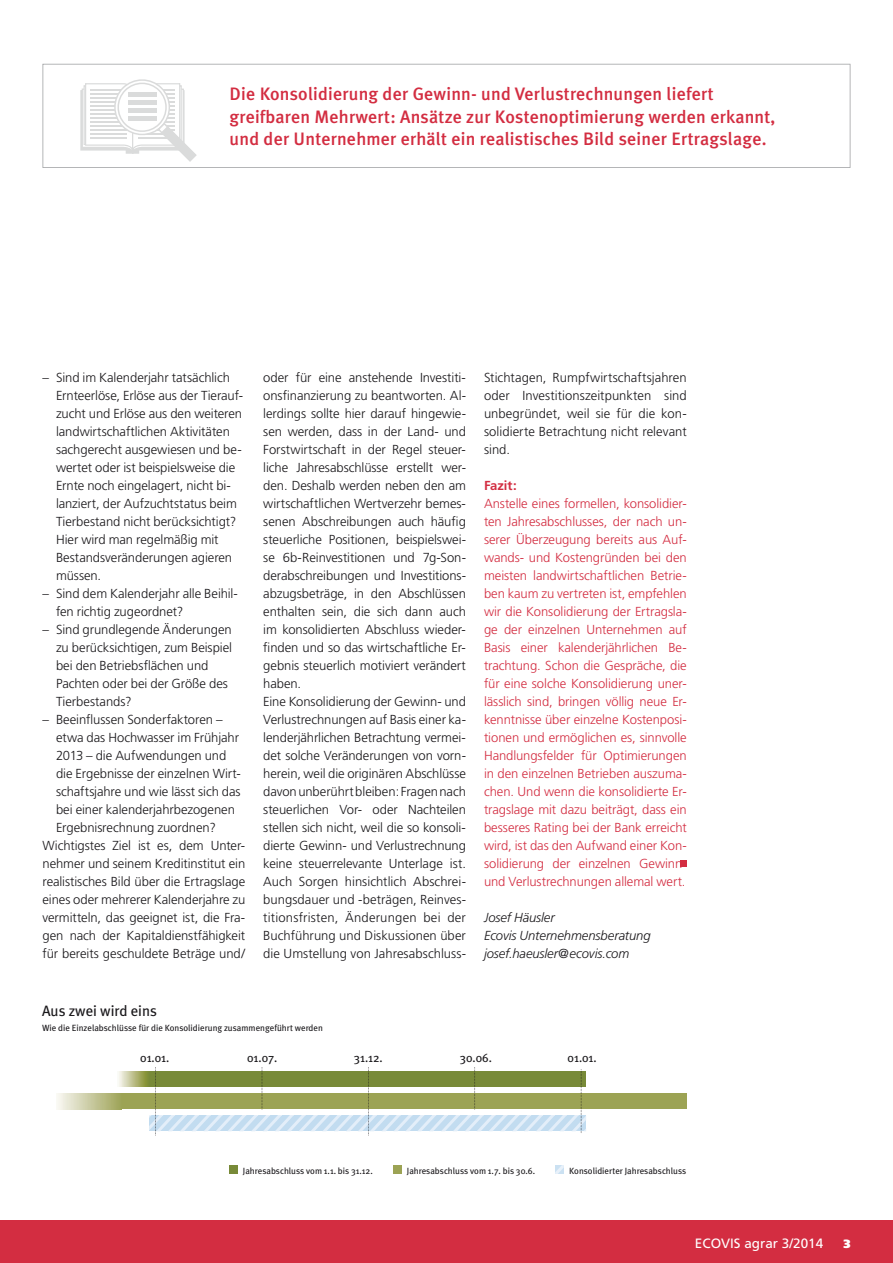
<style>
.page{position:relative;width:893px;height:1263px;background:#fff}
.page>*{position:absolute;margin:0;border:0;box-sizing:border-box;transform-origin:0 0}
.t1{font:500 18px/22.5px "Meta Plus";letter-spacing:.01em;color:#d32d41}
.t2{font:15px "Meta Plus";color:#1a181b}
.t3{font:13.5px "Frutiger";color:#fff}
.t4{font:300 13.05px/18px "Frutiger";letter-spacing:-.005em;color:#1a181b}
.t5{font:300 13.05px/18px "Frutiger";letter-spacing:-.005em;color:#d32d41;text-align:justify}
.t6{font:italic 300 13.05px/18px "Frutiger";letter-spacing:-.005em;color:#1a181b}
.t7{font:700 13.05px "Frutiger";letter-spacing:-.005em;color:#d32d41}
.t8{font:12px "Meta Plus";color:#1a181b}
.t9{font:900 12px "Frutiger";color:#fff}
.t10{font:9px "Meta Plus";color:#1a181b}
</style>
<div class="page">
<div style="left:0;top:1220px;width:893px;height:43px;background:#d32d41"></div>
<svg style="left:43px;top:64px;width:807px;height:104px"></svg>
<svg style="left:80px;top:77px;width:117px;height:85px"></svg>
<div style="left:128px;top:92px;width:29px;height:5px;background:#dadbdb"></div>
<hr style="left:128px;top:101px;width:29px;height:4px;background:#dadbdb">
<div style="left:128px;top:108px;width:29px;height:5px;background:#dadbdb"></div>
<hr style="left:128px;top:117px;width:29px;height:4px;background:#dadbdb">
<svg style="left:681px;top:860px;width:6px;height:6px"></svg>
<div style="left:229px;top:1165px;width:8px;height:9px;background:#788a38"></div>
<div style="left:393px;top:1165px;width:8px;height:9px;background:#9ca354"></div>
<svg style="left:555px;top:1165px;width:9px;height:9px"></svg>
<svg style="left:57px;top:1067px;width:630px;height:68px"></svg>
<svg style="left:122px;top:1071px;width:27px;height:16px"></svg>
<img style="left:116px;top:1067px;width:6px;height:23px">
<img style="left:118px;top:1071px;width:4px;height:16px">
<h1 class="t1" style="left:230px;top:83px;width:547px">Die Konsolidierung der Gewinn- und Verlustrechnungen liefert greifbaren Mehrwert: Ansätze zur Kostenoptimierung werden erkannt, und der Unternehmer erhält ein realistisches Bild seiner Ertragslage.</h1>
<p class="t4" style="left:56px;top:368px;width:189px;text-indent:-13px">– Sind im Kalenderjahr tatsächlich<br>Ernteerlöse, Erlöse aus der Tierauf&shy;zucht und Erlöse aus den weiteren landwirtschaftlichen Aktivitäten sachgerecht ausgewiesen und be&shy;wertet oder ist beispielsweise die<br>Ernte noch eingelagert, nicht bi&shy;lanziert, der Aufzuchtstatus beim<br>Tierbestand nicht berücksichtigt?<br>Hier wird man regelmäßig mit<br>Bestandsveränderungen agieren müssen.</p>
<p class="t4" style="left:56px;top:584px;width:183px;text-indent:-13px">– Sind dem Kalenderjahr alle Beihil&shy;fen richtig zugeordnet?</p>
<p class="t4" style="left:56px;top:620px;width:178px;text-indent:-13px">– Sind grundlegende Änderungen zu berücksichtigen, zum Beispiel bei den Betriebsflächen und<br>Pachten oder bei der Größe des<br>Tierbestands?</p>
<p class="t4" style="left:43px;top:710px;width:182px">– Beeinflussen Sonderfaktoren –</p>
<p class="t4" style="left:56px;top:728px;width:185px">etwa das Hochwasser im Frühjahr</p>
<p class="t4" style="left:56px;top:746px;width:172px">2013 – die Aufwendungen und</p>
<p class="t4" style="left:56px;top:764px;width:186px">die Ergebnisse der einzelnen Wirt-</p>
<p class="t4" style="left:56px;top:782px;width:186px">schaftsjahre und wie lässt sich das</p>
<p class="t4" style="left:56px;top:800px;width:180px">bei einer kalenderjahrbezogenen</p>
<p class="t4" style="left:56px;top:818px;width:161px">Ergebnisrechnung zuordnen?</p>
<p class="t4" style="left:43px;top:836px;width:204px">Wichtigstes Ziel ist es, dem Unter-</p>
<p class="t4" style="left:43px;top:854px;width:204px">nehmer und seinem Kreditinstitut ein</p>
<p class="t4" style="left:43px;top:872px;width:204px">realistisches Bild über die Ertragslage</p>
<p class="t4" style="left:43px;top:890px;width:204px">eines oder mehrerer Kalenderjahre zu</p>
<p class="t4" style="left:43px;top:908px;width:204px">vermitteln, das geeignet ist, die Fra-</p>
<p class="t4" style="left:43px;top:926px;width:204px">gen nach der Kapitaldienstfähigkeit</p>
<p class="t4" style="left:43px;top:944px;width:204px">für bereits geschuldete Beträge und/</p>
<p class="t4" style="left:263px;top:368px;width:204px">oder für eine anstehende Investiti&shy;onsfinanzierung zu beantworten. Al&shy;lerdings sollte hier darauf hingewie&shy;sen werden, dass in der Land- und Forstwirtschaft in der Regel steuer&shy;liche Jahresabschlüsse erstellt wer&shy;den. Deshalb werden neben den am wirtschaftlichen Wertverzehr bemes&shy;senen Abschreibungen auch häufig steuerliche Positionen, beispielswei&shy;se 6b-Reinvestitionen und 7g-Son&shy;derabschreibungen und Investitions&shy;abzugsbeträge, in den Abschlüssen enthalten sein, die sich dann auch im konsolidierten Abschluss wieder&shy;finden und so das wirtschaftliche Er&shy;gebnis steuerlich motiviert verändert haben.<br>Eine Konsolidierung der Gewinn- und Verlustrechnungen auf Basis einer ka&shy;lenderjährlichen Betrachtung vermei&shy;det solche Veränderungen von vorn&shy;herein, weil die originären Abschlüsse davon unberührt bleiben: Fragen nach steuerlichen Vor- oder Nachteilen stellen sich nicht, weil die so konsoli&shy;dierte Gewinn- und Verlustrechnung keine steuerrelevante Unterlage ist.<br>Auch Sorgen hinsichtlich Abschrei&shy;bungsdauer und -beträgen, Reinves&shy;titionsfristen, Änderungen bei der Buchführung und Diskussionen über die Umstellung von Jahresabschluss-</p>
<p class="t4" style="left:484px;top:368px;width:204px;text-align:justify">Stichtagen, Rumpfwirtschaftsjahren oder Investitionszeitpunkten sind unbegründet, weil sie für die kon&shy;solidierte Betrachtung nicht relevant sind.</p>
<p class="t7" style="left:484px;top:477px;width:34px">Fazit:</p>
<p class="t5" style="left:484px;top:494px;width:204px">Anstelle eines formellen, konsolidier&shy;ten Jahresabschlusses, der nach un&shy;serer Überzeugung bereits aus Auf&shy;wands- und Kostengründen bei den meisten landwirtschaftlichen Betrie&shy;ben kaum zu vertreten ist, empfehlen wir die Konsolidierung der Ertragsla&shy;ge der einzelnen Unternehmen auf Basis einer kalenderjährlichen Be&shy;trachtung. Schon die Gespräche, die für eine solche Konsolidierung uner&shy;lässlich sind, bringen völlig neue Er&shy;kenntnisse über einzelne Kostenposi&shy;tionen und ermöglichen es, sinnvolle Handlungsfelder für Optimierungen in den einzelnen Betrieben auszuma&shy;chen. Und wenn die konsolidierte Er&shy;tragslage mit dazu beiträgt, dass ein besseres Rating bei der Bank erreicht wird, ist das den Aufwand einer Kon&shy;solidierung der einzelnen Gewinn&shy;und Verlustrechnungen allemal wert.</p>
<p class="t6" style="left:484px;top:908px;width:168px">Josef Häusler<br>Ecovis Unternehmensberatung josef.haeusler@ecovis.com</p>
<p class="t2" style="left:42px;top:1002px;width:116px">Aus zwei wird eins</p>
<p class="t10" style="left:42px;top:1023px;width:282px">Wie die Einzelabschlüsse für die Konsolidierung zusammengeführt werden</p>
<p class="t8" style="left:140px;top:1051px;width:31px">01.01.</p>
<p class="t8" style="left:247px;top:1051px;width:32px">01.07.</p>
<p class="t8" style="left:354px;top:1051px;width:30px">31.12.</p>
<p class="t8" style="left:460px;top:1051px;width:34px">30.06.</p>
<p class="t8" style="left:568px;top:1051px;width:31px">01.01.</p>
<p class="t10" style="left:243px;top:1165px;width:131px">Jahresabschluss vom 1.1. bis 31.12.</p>
<p class="t10" style="left:407px;top:1165px;width:130px">Jahresabschluss vom 1.7. bis 30.6.</p>
<p class="t10" style="left:569px;top:1165px;width:119px">Konsolidierter Jahresabschluss</p>
<p class="t3" style="left:695px;top:1235px;width:130px">ECOVIS agrar 3/2014</p>
<p class="t9" style="left:843px;top:1236px;width:9px">3</p>
</div>
